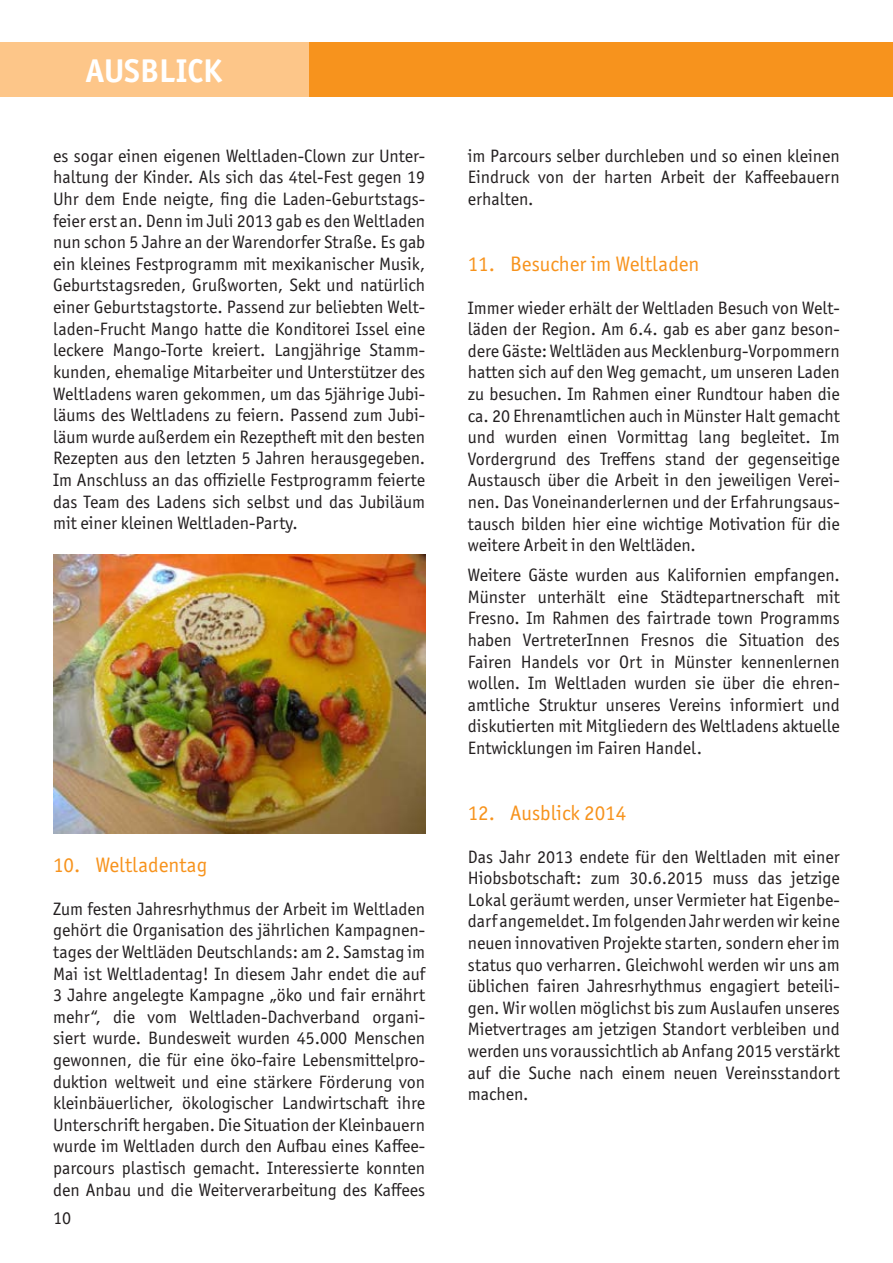
<style>
.page{position:relative;width:893px;height:1263px;background:#fff}
.page>*{position:absolute;margin:0;border:0;box-sizing:border-box;transform-origin:0 0}
.t1{font:700 33px "Officina Sans ITC Pro";color:#fff}
.t2{font:21px "Officina Sans ITC Pro";color:#f7931d}
.t3{font:18px/21.6px "Officina Sans ITC Pro";color:#231f20;text-align:justify}
</style>
<div class="page">
<div style="left:2px;top:43px;width:891px;height:54px;background:#f7931d"></div>
<div style="left:0;top:43px;width:308px;height:54px;background:#fdc689"></div>
<img style="left:53px;top:554px;width:372px;height:279px">
<h1 class="t1" style="left:86px;top:50px;width:138px">AUSBLICK</h1>
<p class="t3" style="left:53px;top:145px;width:374px">es sogar einen eigenen Weltladen-Clown zur Unter&shy;haltung der Kinder. Als sich das 4tel-Fest gegen 19<br>Uhr dem Ende neigte, fing die Laden-Geburtstags&shy;feier erst an. Denn im Juli 2013 gab es den Weltladen nun schon 5 Jahre an der Warendorfer Straße. Es gab ein kleines Festprogramm mit mexikanischer Musik, Geburtstagsreden, Grußworten, Sekt und natürlich einer Geburtstagstorte. Passend zur beliebten Welt&shy;laden-Frucht Mango hatte die Konditorei Issel eine leckere Mango-Torte kreiert. Langjährige Stamm&shy;kunden, ehemalige Mitarbeiter und Unterstützer des Weltladens waren gekommen, um das 5jährige Jubi&shy;läums des Weltladens zu feiern. Passend zum Jubi&shy;läum wurde außerdem ein Rezeptheft mit den besten Rezepten aus den letzten 5 Jahren herausgegeben.<br>Im Anschluss an das offizielle Festprogramm feierte das Team des Ladens sich selbst und das Jubiläum mit einer kleinen Weltladen-Party.</p>
<p class="t2" style="left:53px;top:852px;width:156px">10. Weltladentag</p>
<p class="t3" style="left:53px;top:898px;width:374px">Zum festen Jahresrhythmus der Arbeit im Weltladen gehört die Organisation des jährlichen Kampagnen&shy;tages der Weltläden Deutschlands: am 2. Samstag im Mai ist Weltladentag! In diesem Jahr endet die auf 3 Jahre angelegte Kampagne „öko und fair ernährt mehr“, die vom Weltladen-Dachverband organi&shy;siert wurde. Bundesweit wurden 45.000 Menschen gewonnen, die für eine öko-faire Lebensmittelpro&shy;duktion weltweit und eine stärkere Förderung von kleinbäuerlicher, ökologischer Landwirtschaft ihre Unterschrift hergaben. Die Situation der Kleinbauern wurde im Weltladen durch den Aufbau eines Kaffee&shy;parcours plastisch gemacht. Interessierte konnten den Anbau und die Weiterverarbeitung des Kaffees</p>
<p class="t3" style="left:53px;top:1207px;width:19px">10</p>
<p class="t3" style="left:468px;top:145px;width:374px">im Parcours selber durchleben und so einen kleinen Eindruck von der harten Arbeit der Kaffeebauern erhalten.</p>
<p class="t2" style="left:468px;top:251px;width:233px">11. Besucher im Weltladen</p>
<p class="t3" style="left:468px;top:297px;width:374px">Immer wieder erhält der Weltladen Besuch von Welt&shy;läden der Region. Am 6.4. gab es aber ganz beson&shy;dere Gäste: Weltläden aus Mecklenburg-Vorpommern hatten sich auf den Weg gemacht, um unseren Laden zu besuchen. Im Rahmen einer Rundtour haben die ca. 20 Ehrenamtlichen auch in Münster Halt gemacht und wurden einen Vormittag lang begleitet. Im Vordergrund des Treffens stand der gegenseitige Austausch über die Arbeit in den jeweiligen Verei&shy;nen. Das Voneinanderlernen und der Erfahrungsaus&shy;tausch bilden hier eine wichtige Motivation für die weitere Arbeit in den Weltläden.</p>
<p class="t3" style="left:468px;top:564px;width:374px">Weitere Gäste wurden aus Kalifornien empfangen.<br>Münster unterhält eine Städtepartnerschaft mit Fresno. Im Rahmen des fairtrade town Programms haben VertreterInnen Fresnos die Situation des Fairen Handels vor Ort in Münster kennenlernen wollen. Im Weltladen wurden sie über die ehren&shy;amtliche Struktur unseres Vereins informiert und diskutierten mit Mitgliedern des Weltladens aktuelle Entwicklungen im Fairen Handel.</p>
<p class="t2" style="left:468px;top:800px;width:160px">12. Ausblick 2014</p>
<p class="t3" style="left:468px;top:846px;width:374px">Das Jahr 2013 endete für den Weltladen mit einer Hiobsbotschaft: zum 30.6.2015 muss das jetzige Lokal geräumt werden, unser Vermieter hat Eigenbe&shy;darf angemeldet. Im folgenden Jahr werden wir keine neuen innovativen Projekte starten, sondern eher im status quo verharren. Gleichwohl werden wir uns am üblichen fairen Jahresrhythmus engagiert beteili&shy;gen. Wir wollen möglichst bis zum Auslaufen unseres Mietvertrages am jetzigen Standort verbleiben und werden uns voraussichtlich ab Anfang 2015 verstärkt auf die Suche nach einem neuen Vereinsstandort machen.</p>
</div>
